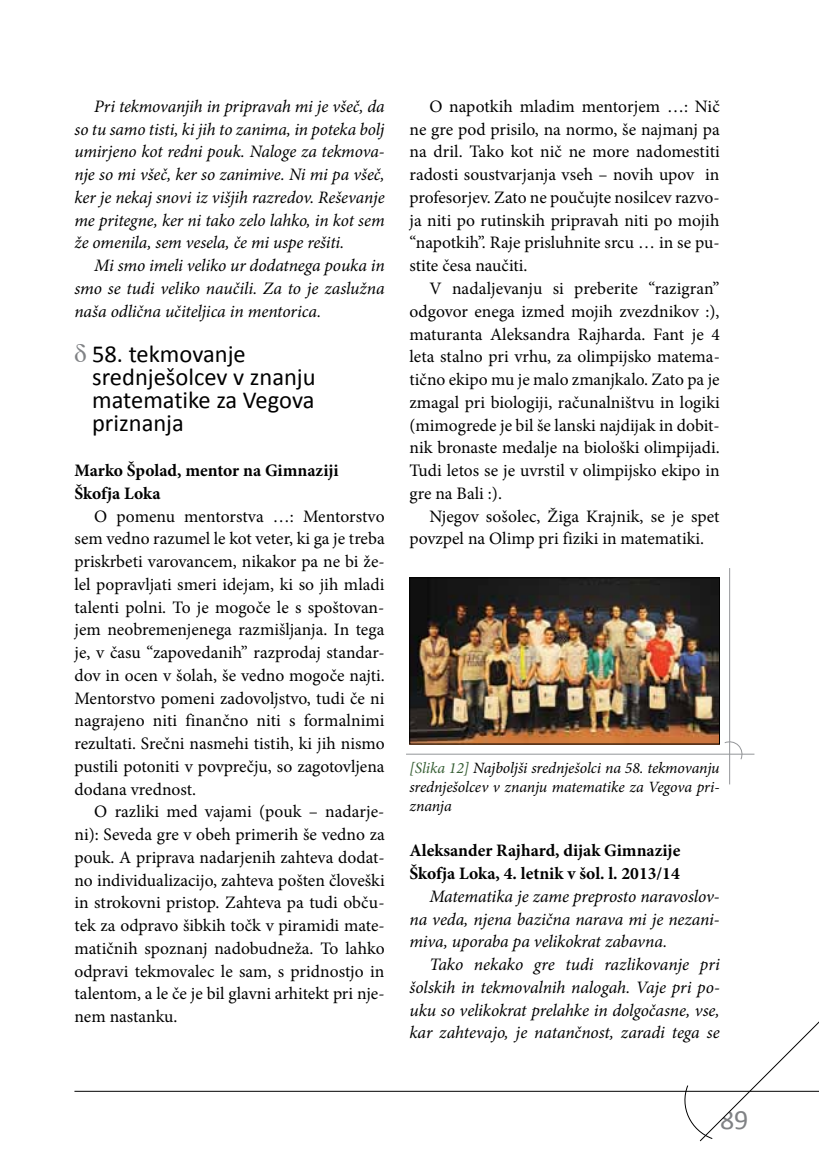
<style>
.page{position:relative;width:819px;height:1166px;background:#fff}
.page>*{position:absolute;margin:0;border:0;box-sizing:border-box;transform-origin:0 0}
.t1{font:28px "Calibri";color:#808285}
.t2{font:24.5px/22.8px "Calibri";color:#000}
.t3{font:17.5px/22.8px "Minion Pro";color:#000}
.t4{font:italic 17.5px/22.8px "Minion Pro";letter-spacing:-.005em;color:#000;text-align:justify}
.t5{font:700 17.5px/22.8px "Minion Pro";color:#000}
.t6{font:italic 15.75px/18.9px "Minion Pro";letter-spacing:-.01em;color:#000;text-align:justify}
.s1{color:#375f35}
</style>
<div class="page">
<hr style="left:74px;top:1091px;width:745px;height:1px;background:#000">
<svg style="left:679px;top:1021px;width:140px;height:121px"></svg>
<img style="left:411px;top:579px;width:306px;height:163px">
<div style="left:409px;top:577px;width:310px;height:167px;border:1px solid #000"></div>
<hr style="left:406px;top:754px;width:348px;height:1px;background:#939598">
<hr style="left:729px;top:568px;width:1px;height:216px;background:#939598">
<svg style="left:723px;top:740px;width:20px;height:20px"></svg>
<p class="t4" style="left:74px;top:95px;width:312px;text-indent:20px">Pri tekmovanjih in pripravah mi je všeč, da so tu samo tisti, ki jih to zanima, in poteka bolj umirjeno kot redni pouk. Naloge za tekmova&shy;nje so mi všeč, ker so zanimive. Ni mi pa všeč, ker je nekaj snovi iz višjih razredov. Reševanje me pritegne, ker ni tako zelo lahko, in kot sem že omenila, sem vesela, če mi uspe rešiti.</p>
<p class="t4" style="left:74px;top:254px;width:312px;text-indent:20px">Mi smo imeli veliko ur dodatnega pouka in smo se tudi veliko naučili. Za to je zaslužna naša odlična učiteljica in mentorica.</p>
<h2 class="t2" style="left:92px;top:343px;width:225px">58. tekmovanje srednješolcev v znanju matematike za Vegova priznanja</h2>
<p class="t5" style="left:74px;top:459px;width:266px">Marko Špolad, mentor na Gimnaziji<br>Škofja Loka</p>
<p class="t3" style="left:74px;top:505px;width:312px;text-indent:20px">O pomenu mentorstva …: Mentorstvo sem vedno razumel le kot veter, ki ga je treba priskrbeti varovancem, nikakor pa ne bi že&shy;lel popravljati smeri idejam, ki so jih mladi talenti polni. To je mogoče le s spoštovan&shy;jem neobremenjenega razmišljanja. In tega je, v času “zapovedanih” razprodaj standar&shy;dov in ocen v šolah, še vedno mogoče najti.<br>Mentorstvo pomeni zadovoljstvo, tudi če ni nagrajeno niti finančno niti s formalnimi rezultati. Srečni nasmehi tistih, ki jih nismo pustili potoniti v povprečju, so zagotovljena dodana vrednost.</p>
<p class="t3" style="left:74px;top:800px;width:312px;text-align:justify;text-indent:20px">O razliki med vajami (pouk – nadarje&shy;ni): Seveda gre v obeh primerih še vedno za pouk. A priprava nadarjenih zahteva dodat&shy;no individualizacijo, zahteva pošten človeški in strokovni pristop. Zahteva pa tudi obču&shy;tek za odpravo šibkih točk v piramidi mate&shy;matičnih spoznanj nadobudneža. To lahko odpravi tekmovalec le sam, s pridnostjo in talentom, a le če je bil glavni arhitekt pri nje&shy;nem nastanku.</p>
<p class="t3" style="left:409px;top:95px;width:312px;text-align:justify;text-indent:20px">O napotkih mladim mentorjem …: Nič ne gre pod prisilo, na normo, še najmanj pa na dril. Tako kot nič ne more nadomestiti radosti soustvarjanja vseh – novih upov in profesorjev. Zato ne poučujte nosilcev razvo&shy;ja niti po rutinskih pripravah niti po mojih “napotkih”. Raje prisluhnite srcu … in se pu&shy;stite česa naučiti.</p>
<p class="t3" style="left:409px;top:277px;width:312px;text-indent:20px">V nadaljevanju si preberite “razigran” odgovor enega izmed mojih zvezdnikov :), maturanta Aleksandra Rajharda. Fant je 4 leta stalno pri vrhu, za olimpijsko matema&shy;tično ekipo mu je malo zmanjkalo. Zato pa je zmagal pri biologiji, računalništvu in logiki (mimogrede je bil še lanski najdijak in dobit&shy;nik bronaste medalje na biološki olimpijadi.<br>Tudi letos se je uvrstil v olimpijsko ekipo in gre na Bali :).</p>
<p class="t3" style="left:409px;top:505px;width:311px;text-indent:20px">Njegov sošolec, Žiga Krajnik, se je spet povzpel na Olimp pri fiziki in matematiki.</p>
<p class="t6" style="left:409px;top:758px;width:312px"><span class="s1">[Slika 12]</span> Najboljši srednješolci na 58. tekmovanju srednješolcev v znanju matematike za Vegova pri&shy;znanja</p>
<p class="t5" style="left:409px;top:839px;width:272px">Aleksander Rajhard, dijak Gimnazije<br>Škofja Loka, 4. letnik v šol. l. 2013/14</p>
<p class="t4" style="left:409px;top:885px;width:312px;text-indent:20px">Matematika je zame preprosto naravoslov&shy;na veda, njena bazična narava mi je nezani&shy;miva, uporaba pa velikokrat zabavna.</p>
<p class="t4" style="left:409px;top:953px;width:312px;text-indent:20px">Tako nekako gre tudi razlikovanje pri šolskih in tekmovalnih nalogah. Vaje pri po&shy;uku so velikokrat prelahke in dolgočasne, vse, kar zahtevajo, je natančnost, zaradi tega se</p>
<h1 class="t1" style="left:720px;top:1102px;width:30px">89</h1>
</div>
